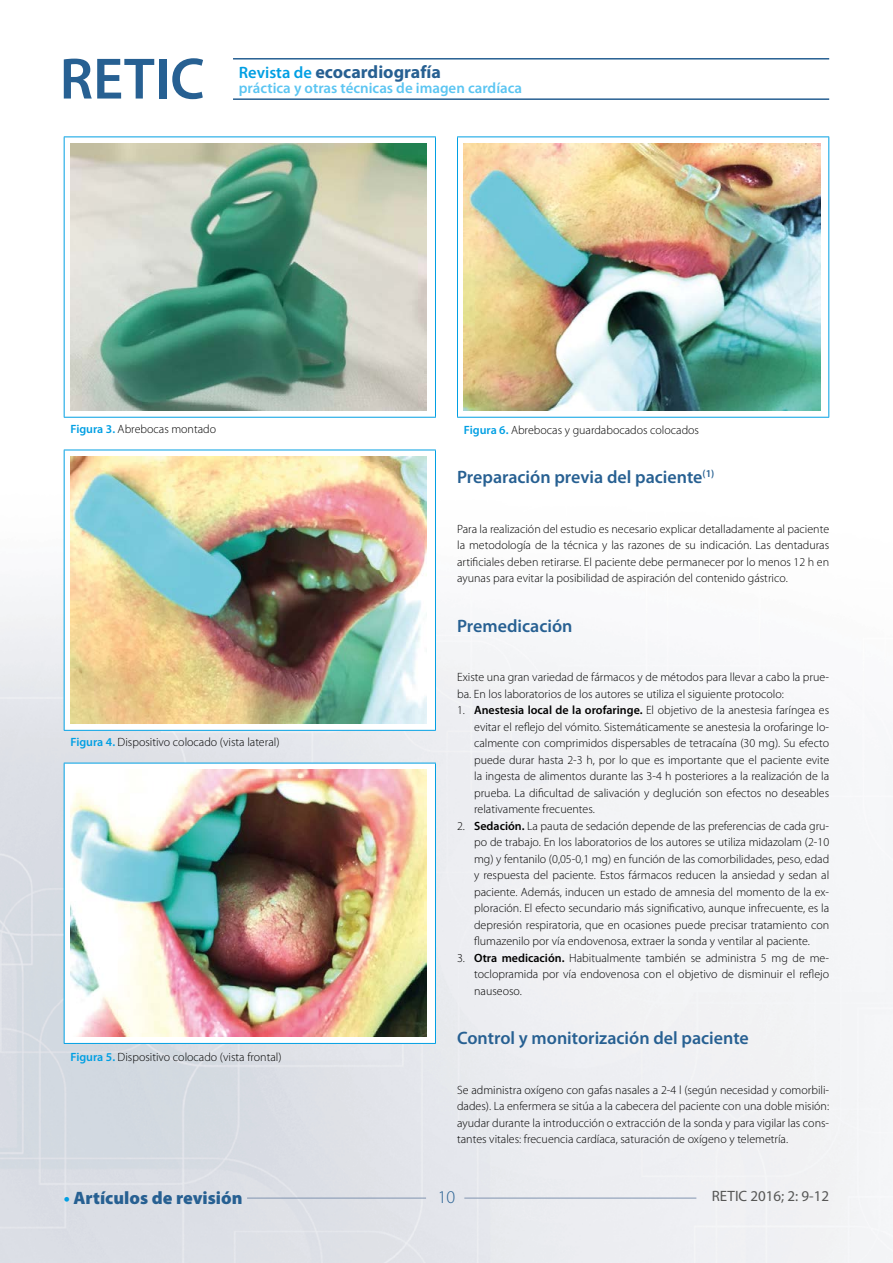
<style>
.page{position:relative;width:893px;height:1263px;background:#fff}
.page>*{position:absolute;margin:0;border:0;box-sizing:border-box;transform-origin:0 0}
.t1{font:600 18px "Myriad Pro";color:#276092}
.t2{font:700 18px "Myriad Pro";color:#276092}
.t3{font:900 18px "Myriad Pro";color:#276092}
.t4{font:300 18px "Myriad Pro";color:#276092}
.t5{font:600 15px "Myriad Pro";color:#5bc5f2}
.t6{font:15px "Myriad Pro";color:#575756}
.t7{font:300 12px/16.5px "Myriad Pro";color:#000;text-align:justify}
.s1{font-weight:600;font-size:16.5px;color:#009fe3}
.s2{font-weight:600;color:#009fe3}
.s3{font-weight:600}
.s4{font-weight:700;color:#009fe3}
</style>
<div class="page">
<img style="left:0;top:58px;width:893px;height:1205px">
<hr style="left:247px;top:1198px;width:179px;height:1px;background:#8194b0">
<hr style="left:464px;top:1198px;width:232px;height:1px;background:#8194b0">
<hr style="left:233px;top:58px;width:596px;height:2px;background:#276092">
<hr style="left:233px;top:98px;width:596px;height:2px;background:#276092">
<svg style="left:64px;top:59px;width:90px;height:40px"></svg>
<div style="left:159px;top:59px;width:7px;height:40px;background:#276092"></div>
<svg style="left:172px;top:58px;width:31px;height:41px"></svg>
<div style="left:64px;top:137px;width:371px;height:280px;background:#fff"></div>
<hr style="left:64px;top:137px;width:372px;height:1px;background:#009fe3">
<hr style="left:64px;top:137px;width:1px;height:280px;background:#009fe3">
<hr style="left:435px;top:137px;width:1px;height:280px;background:#009fe3">
<hr style="left:64px;top:417px;width:372px;height:1px;background:#009fe3">
<img style="left:70px;top:143px;width:357px;height:268px">
<div style="left:64px;top:450px;width:371px;height:280px;background:#fff"></div>
<hr style="left:64px;top:450px;width:372px;height:1px;background:#009fe3">
<hr style="left:64px;top:450px;width:1px;height:280px;background:#009fe3">
<hr style="left:435px;top:450px;width:1px;height:280px;background:#009fe3">
<hr style="left:64px;top:730px;width:372px;height:1px;background:#009fe3">
<img style="left:70px;top:456px;width:357px;height:268px">
<div style="left:64px;top:763px;width:371px;height:280px;background:#fff"></div>
<hr style="left:64px;top:763px;width:372px;height:1px;background:#009fe3">
<hr style="left:64px;top:763px;width:1px;height:280px;background:#009fe3">
<hr style="left:435px;top:763px;width:1px;height:280px;background:#009fe3">
<hr style="left:64px;top:1043px;width:372px;height:1px;background:#009fe3">
<img style="left:70px;top:769px;width:357px;height:268px">
<div style="left:457px;top:137px;width:372px;height:280px;background:#fff"></div>
<hr style="left:457px;top:137px;width:372px;height:1px;background:#009fe3">
<hr style="left:457px;top:137px;width:1px;height:280px;background:#009fe3">
<hr style="left:828px;top:137px;width:1px;height:280px;background:#009fe3">
<hr style="left:457px;top:417px;width:372px;height:1px;background:#009fe3">
<img style="left:463px;top:143px;width:357px;height:268px">
<h1 class="t2" style="left:239px;top:60px;width:204px"><span class="s1">Revista de</span> ecocardiografía</h1>
<p class="t5" style="left:239px;top:78px;width:285px">práctica y otras técnicas de imagen cardíaca</p>
<p class="t7" style="left:71px;top:420px;width:147px"><span class="s2">Figura 3.</span> Abrebocas montado</p>
<p class="t7" style="left:464px;top:422px;width:237px"><span class="s2">Figura 6.</span> Abrebocas y guardabocados colocados</p>
<h1 class="t1" style="left:457px;top:466px;width:259px">Preparación previa del paciente<sup>(1)</sup></h1>
<p class="t7" style="left:457px;top:520px;width:374px">Para la realización del estudio es necesario explicar detalladamente al paciente la metodología de la técnica y las razones de su indicación. Las dentaduras artificiales deben retirarse. El paciente debe permanecer por lo menos 12 h en ayunas para evitar la posibilidad de aspiración del contenido gástrico.</p>
<h1 class="t1" style="left:457px;top:614px;width:117px">Premedicación</h1>
<p class="t7" style="left:71px;top:733px;width:210px"><span class="s2">Figura 4.</span> Dispositivo colocado (vista lateral)</p>
<p class="t7" style="left:71px;top:1048px;width:213px"><span class="s2">Figura 5.</span> Dispositivo colocado (vista frontal)</p>
<p class="t7" style="left:457px;top:669px;width:374px">Existe una gran variedad de fármacos y de métodos para llevar a cabo la prue&shy;ba. En los laboratorios de los autores se utiliza el siguiente protocolo:</p>
<p class="t7" style="left:474px;top:702px;width:357px;text-indent:-17px">1. <span class="s3">Anestesia local de la orofaringe.</span> El objetivo de la anestesia faríngea es evitar el reflejo del vómito. Sistemáticamente se anestesia la orofaringe lo&shy;calmente con comprimidos dispersables de tetracaína (30 mg). Su efecto puede durar hasta 2-3 h, por lo que es importante que el paciente evite la ingesta de alimentos durante las 3-4 h posteriores a la realización de la prueba. La dificultad de salivación y deglución son efectos no deseables relativamente frecuentes.</p>
<p class="t7" style="left:474px;top:817px;width:357px;text-indent:-17px">2. <span class="s3">Sedación.</span> La pauta de sedación depende de las preferencias de cada gru&shy;po de trabajo. En los laboratorios de los autores se utiliza midazolam (2-10 mg) y fentanilo (0,05-0,1 mg) en función de las comorbilidades, peso, edad y respuesta del paciente. Estos fármacos reducen la ansiedad y sedan al paciente. Además, inducen un estado de amnesia del momento de la ex&shy;ploración. El efecto secundario más significativo, aunque infrecuente, es la depresión respiratoria, que en ocasiones puede precisar tratamiento con flumazenilo por vía endovenosa, extraer la sonda y ventilar al paciente.</p>
<p class="t7" style="left:474px;top:949px;width:357px;text-indent:-17px">3. <span class="s3">Otra medicación.</span> Habitualmente también se administra 5 mg de me&shy;toclopramida por vía endovenosa con el objetivo de disminuir el reflejo nauseoso.</p>
<h1 class="t1" style="left:457px;top:1027px;width:293px">Control y monitorización del paciente</h1>
<p class="t7" style="left:457px;top:1081px;width:374px">Se administra oxígeno con gafas nasales a 2-4 l (según necesidad y comorbili&shy;dades). La enfermera se sitúa a la cabecera del paciente con una doble misión: ayudar durante la introducción o extracción de la sonda y para vigilar las cons&shy;tantes vitales: frecuencia cardíaca, saturación de oxígeno y telemetría.</p>
<h1 class="t4" style="left:438px;top:1186px;width:19px">10</h1>
<h1 class="t3" style="left:64px;top:1186px;width:180px"><span class="s4">•</span> Artículos de revisión</h1>
<p class="t6" style="left:712px;top:1187px;width:119px">RETIC 2016; 2: 9-12</p>
</div>
